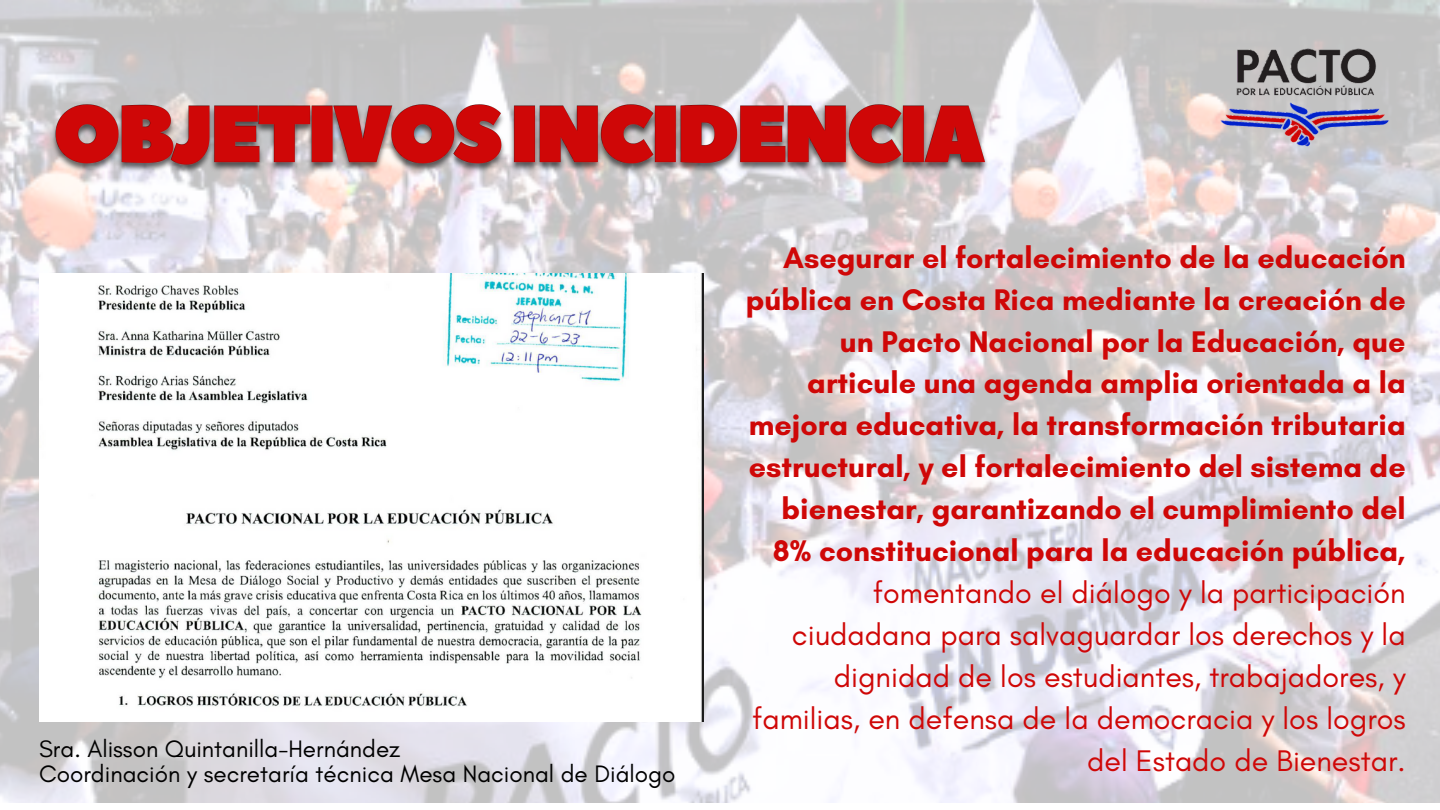
<style>
.page{position:relative;width:1440px;height:810px;background:#fff}
.page>*{position:absolute;margin:0;border:0;box-sizing:border-box;transform-origin:0 0}
.t1{font:700 30.4px/41.9px "Glacial Indifference";color:#cf0707;text-align:right}
.t2{font:30.4px/41.9px "Glacial Indifference";color:#cf0707;text-align:right}
.t3{font:24.3px/25.5px "Glacial Indifference";color:#000}
</style>
<div class="page">
<img style="left:0;top:0;width:1440px;height:802px">
<img style="left:1199px;top:36px;width:212px;height:121px">
<img style="left:39px;top:273px;width:665px;height:448px">
<img style="left:48px;top:80px;width:946px;height:113px">
<p class="t3" style="left:39px;top:737px;width:638px">Sra. Alisson Quintanilla-Hernández<br>Coordinación y secretaría técnica Mesa Nacional de Diálogo</p>
<p class="t1" style="left:746px;top:236px;width:662px">Asegurar el fortalecimiento de la educación pública en Costa Rica mediante la creación de un Pacto Nacional por la Educación, que articule una agenda amplia orientada a la mejora educativa, la transformación tributaria estructural, y el fortalecimiento del sistema de bienestar, garantizando el cumplimiento del 8% constitucional para la educación pública,</p>
<p class="t2" style="left:752px;top:572px;width:655px">fomentando el diálogo y la participación ciudadana para salvaguardar los derechos y la dignidad de los estudiantes, trabajadores, y familias, en defensa de la democracia y los logros del Estado de Bienestar.</p>
</div>
